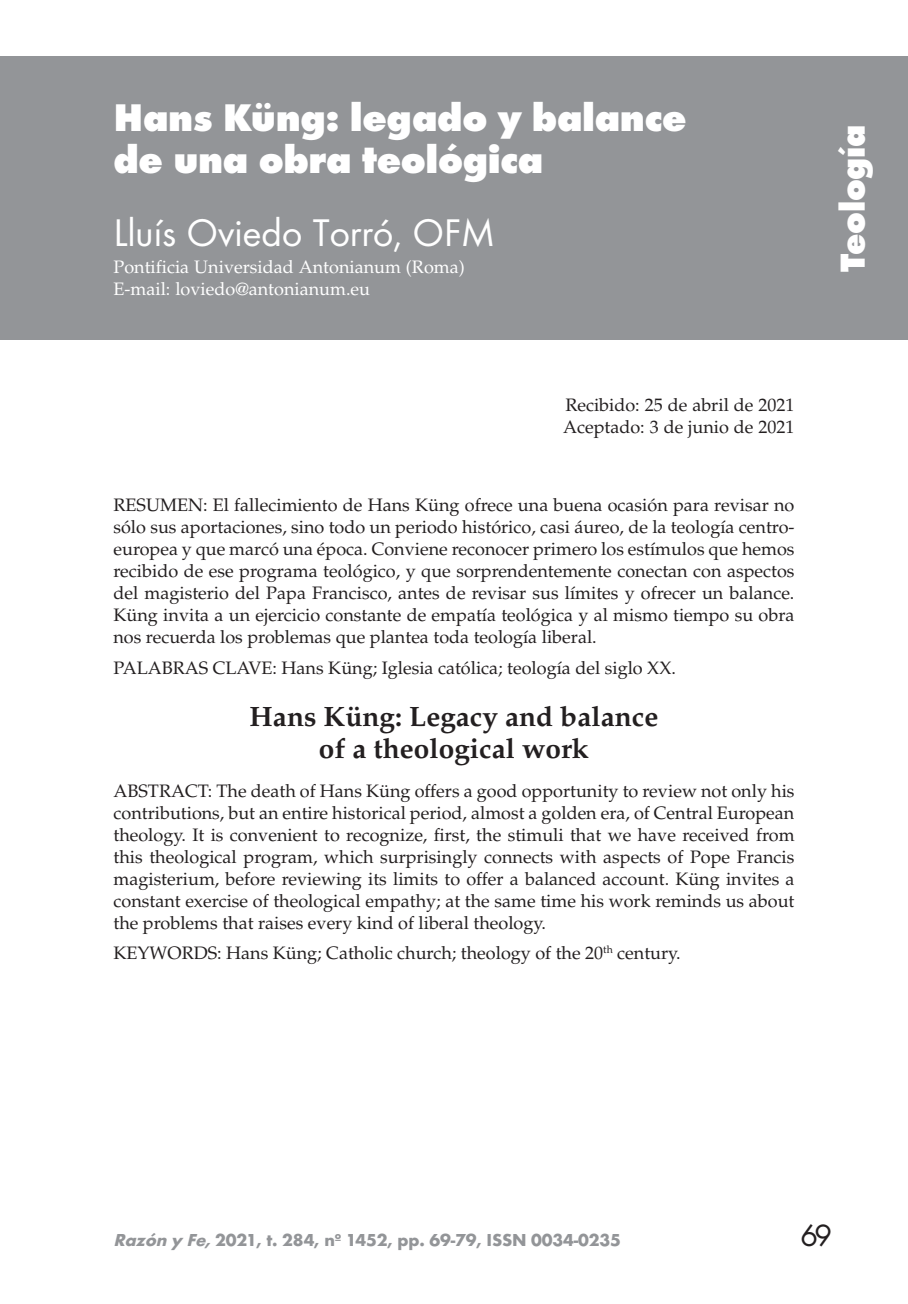
<style>
.page{position:relative;width:908px;height:1304px;background:#fff}
.page>*{position:absolute;margin:0;border:0;box-sizing:border-box;transform-origin:0 0}
.t1{font:800 40px/42px "Futura T";letter-spacing:-.01em;color:#fff}
.t2{font:40px "Futura T";letter-spacing:-.01em;color:#fff}
.t3{font:800 36px "Futura T";letter-spacing:-.01em;color:#fff}
.t4{font:32px "Futura T";color:#231f20}
.t5{font:700 28px/32px "Palatino";color:#231f20;text-align:center}
.t6{font:18px/22px "Palatino";color:#231f20;text-align:justify}
.t7{font:18px/22px "Palatino";color:#fff}
.t8{font:700 18px "Futura T";letter-spacing:-.01em;color:#939598}
.s1{font-style:italic}
</style>
<div class="page">
<div style="left:0;top:57px;width:907px;height:283px;background:#939598"></div>
<h1 class="t1" style="left:113px;top:97px;width:574px">Hans Küng: legado y balance de una obra teológica</h1>
<h1 class="t2" style="left:113px;top:209px;width:383px">Lluís Oviedo Torró, OFM</h1>
<p class="t7" style="left:113px;top:257px;width:352px">Pontificia Universidad Antonianum (Roma)<br>E-mail: loviedo@antonianum.eu</p>
<p class="t6" style="left:562px;top:394px;width:233px">Recibido: 25 de abril de 2021<br>Aceptado: 3 de junio de 2021</p>
<p class="t6" style="left:113px;top:495px;width:682px">RESUMEN: El fallecimiento de Hans Küng ofrece una buena ocasión para revisar no sólo sus aportaciones, sino todo un periodo histórico, casi áureo, de la teología centro&shy;europea y que marcó una época. Conviene reconocer primero los estímulos que hemos recibido de ese programa teológico, y que sorprendentemente conectan con aspectos del magisterio del Papa Francisco, antes de revisar sus límites y ofrecer un balance.<br>Küng invita a un ejercicio constante de empatía teológica y al mismo tiempo su obra nos recuerda los problemas que plantea toda teología liberal.</p>
<p class="t6" style="left:113px;top:657px;width:563px">PALABRAS CLAVE: Hans Küng; Iglesia católica; teología del siglo XX.</p>
<h3 class="t5" style="left:249px;top:701px;width:410px">Hans Küng: Legacy and balance of a theological work</h3>
<p class="t6" style="left:113px;top:780px;width:682px">ABSTRACT: The death of Hans Küng offers a good opportunity to review not only his contributions, but an entire historical period, almost a golden era, of Central European theology. It is convenient to recognize, first, the stimuli that we have received from this theological program, which surprisingly connects with aspects of Pope Francis magisterium, before reviewing its limits to offer a balanced account. Küng invites a constant exercise of theological empathy; at the same time his work reminds us about the problems that raises every kind of liberal theology.</p>
<p class="t6" style="left:113px;top:942px;width:568px">KEYWORDS: Hans Küng; Catholic church; theology of the 20<sup>th</sup> century.</p>
<h2 class="t3" style="left:830px;top:272px;width:149px;rotate:-90deg">Teología</h2>
<p class="t8" style="left:113px;top:1230px;width:508px"><span class="s1">Razón y Fe,</span>2021, t. 284, nº 1452, pp. 69-79, ISSN 0034-0235</p>
<h3 class="t4" style="left:799px;top:1217px;width:34px">69</h3>
</div>
